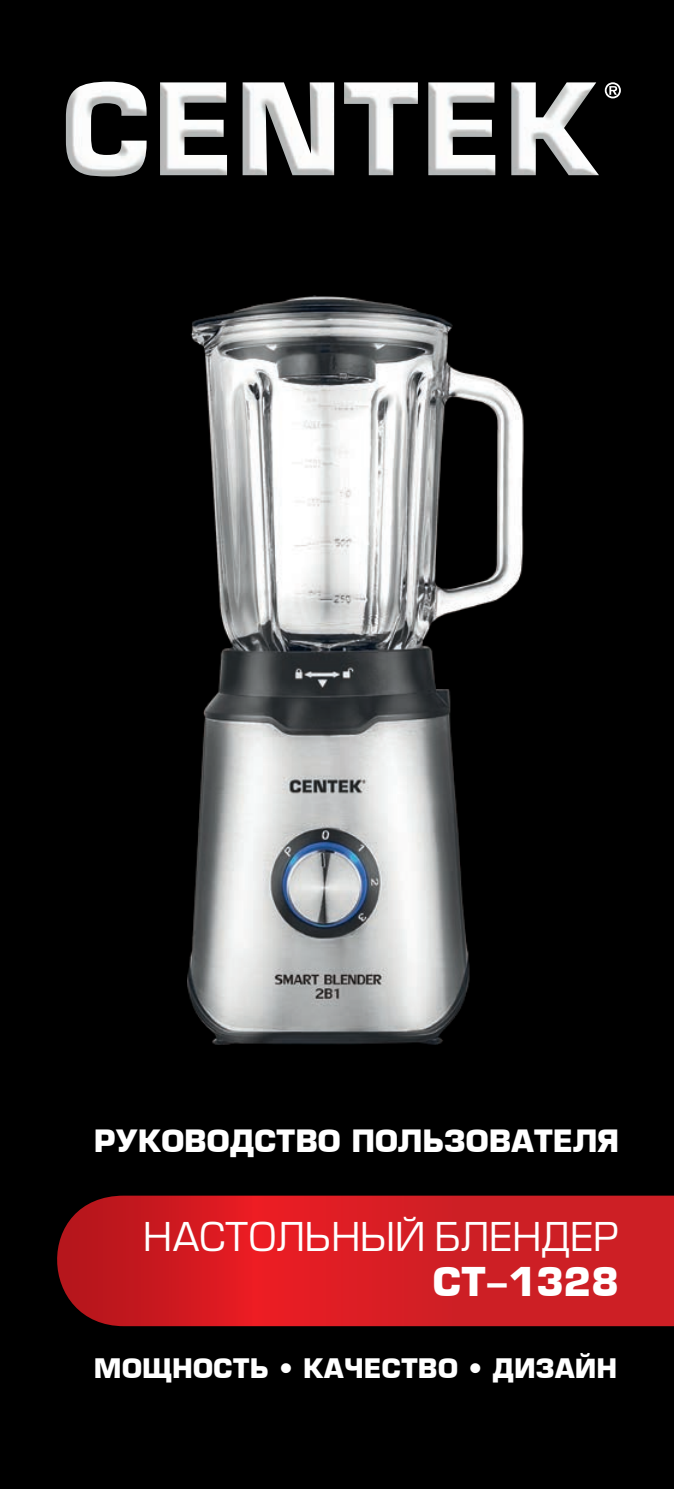
<style>
.page{position:relative;width:674px;height:1489px;background:#fff}
.page>*{position:absolute;margin:0;border:0;box-sizing:border-box;transform-origin:0 0}
.t1{font:38.75px "Europe";color:#fff}
.t2{font:700 38.75px "Europe";letter-spacing:-.01em;color:#fff}
.t3{font:700 30px "Europe";letter-spacing:-.01em;color:#fff}
.t4{font:700 26.25px "Europe";letter-spacing:-.005em;color:#fff}
</style>
<div class="page">
<div style="left:1px;top:0;width:672px;height:1488px;background:#000"></div>
<svg style="left:57px;top:1195px;width:616px;height:130px;background:#cc1b21"></svg>
<img style="left:66px;top:82px;width:532px;height:94px">
<svg style="left:604px;top:82px;width:16px;height:16px"></svg>
<img style="left:187px;top:296px;width:337px;height:749px">
<p class="t3" style="left:94px;top:1122px;width:526px">РУКОВОДСТВО ПОЛÜЗОВАТЕЛЯ</p>
<h1 class="t1" style="left:143px;top:1214px;width:477px">НАСТОЛЬНЫЙ БЛЕНДЕР</h1>
<h1 class="t2" style="left:432px;top:1258px;width:188px">CT-1328</h1>
<p class="t4" style="left:94px;top:1352px;width:524px">МОЩНОСТÜ • КА×ЕСТВО • ДИЗАЙН</p>
</div>
